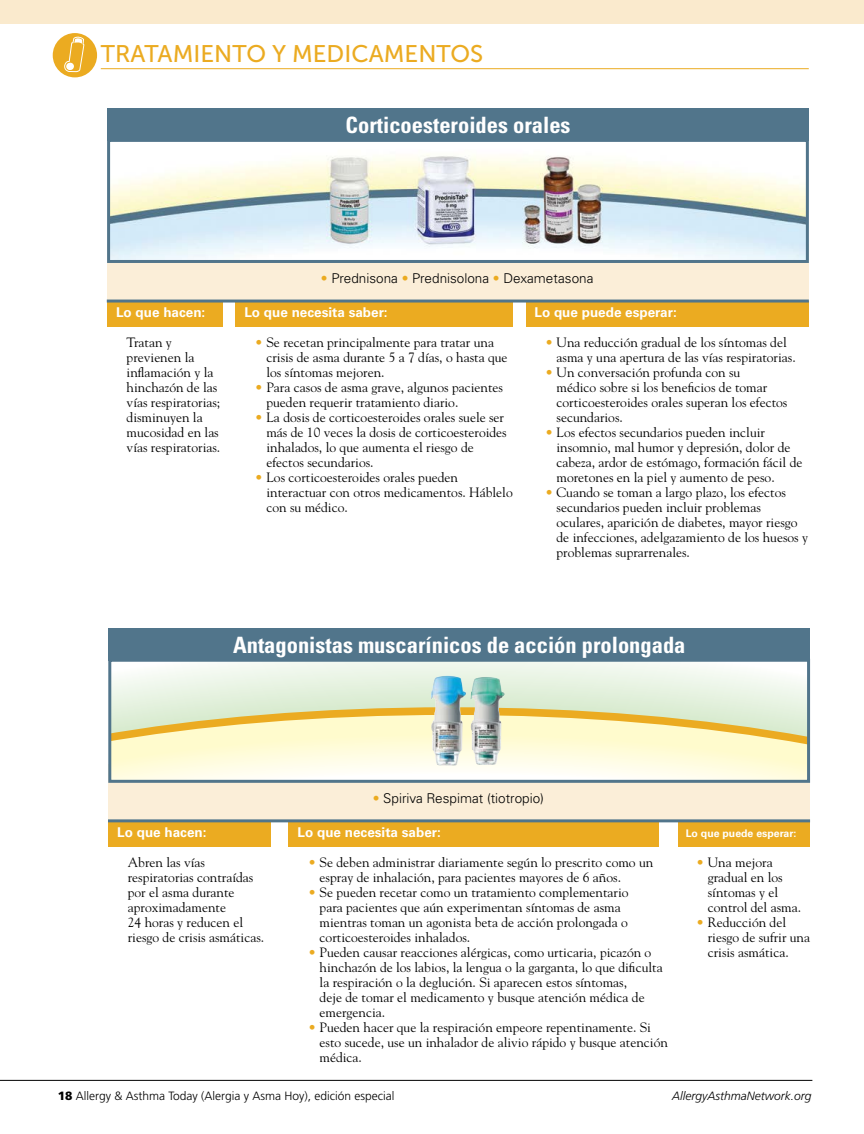
<style>
.page{position:relative;width:864px;height:1134px;background:#fff}
.page>*{position:absolute;margin:0;border:0;box-sizing:border-box;transform-origin:0 0}
.t1{font:24px "Museo Sans 500";color:#ebab21}
.t2{font:700 condensed 22.5px "Univers";color:#fff}
.t3{font:13.5px/15px "Goudy";color:#000}
.t4{font:700 13.5px "Univers";color:#fff}
.t5{font:300 13.5px "Univers";color:#000}
.t6{font:300 12px "Frutiger";color:#000}
.t7{font:italic 300 12px "Frutiger";color:#000}
.t8{font:700 10.5px "Univers";color:#fff}
.s1{color:#ebab21}
.s2{font-weight:900}
</style>
<div class="page">
<div style="left:0;top:0;width:864px;height:24px;background:#faeacd"></div>
<hr style="left:0;top:1080px;width:812px;height:1px;background:#000">
<hr style="left:101px;top:68px;width:708px;height:1px;background:#ebab21">
<div style="left:53px;top:33px;width:44px;height:44px;background:#ebab21;border-radius:50%"></div>
<svg style="left:63px;top:36px;width:21px;height:36px"></svg>
<div style="left:107px;top:245px;width:702px;height:57px;background:#fbeed8"></div>
<div style="left:108px;top:765px;width:702px;height:57px;background:#fbeed8"></div>
<div style="left:107px;top:301px;width:115px;height:26px;background:#ebab21"></div>
<div style="left:108px;top:821px;width:162px;height:25px;background:#ebab21"></div>
<div style="left:235px;top:301px;width:278px;height:26px;background:#ebab21"></div>
<div style="left:289px;top:821px;width:370px;height:25px;background:#ebab21"></div>
<div style="left:526px;top:301px;width:283px;height:26px;background:#ebab21"></div>
<div style="left:678px;top:821px;width:132px;height:25px;background:#ebab21"></div>
<img style="left:111px;top:154px;width:694px;height:105px">
<div style="left:107px;top:139px;width:702px;height:124px;border:3px solid #51758b"></div>
<svg style="left:112px;top:663px;width:694px;height:116px;background:#edeed1"></svg>
<div style="left:108px;top:659px;width:702px;height:124px;border:3px solid #51758b"></div>
<div style="left:107px;top:108px;width:702px;height:32px;background:#51758b"></div>
<div style="left:109px;top:628px;width:701px;height:32px;background:#51758b"></div>
<hr style="left:107px;top:300px;width:702px;height:3px;background:#51758b">
<hr style="left:108px;top:819px;width:702px;height:3px;background:#51758b">
<h1 class="t1" style="left:101px;top:40px;width:384px">TRATAMIENTO Y MEDICAMENTOS</h1>
<h2 class="t2" style="left:346px;top:111px;width:226px">Corticoesteroides orales</h2>
<p class="t4" style="left:116px;top:305px;width:91px">Lo que hacen:</p>
<p class="t3" style="left:127px;top:335px;width:95px">Tratan y previenen la inflamación y la hinchazón de las vías respiratorias; disminuyen la mucosidad en las vías respiratorias.</p>
<p class="t5" style="left:321px;top:270px;width:274px"><span class="s1">•</span> Prednisona <span class="s1">•</span> Prednisolona <span class="s1">•</span> Dexametasona</p>
<p class="t4" style="left:244px;top:305px;width:145px">Lo que necesita saber:</p>
<p class="t3" style="left:266px;top:335px;width:243px;text-indent:-12px"><span class="s1">•</span> Se recetan principalmente para tratar una crisis de asma durante 5 a 7 días, o hasta que los síntomas mejoren.</p>
<p class="t3" style="left:266px;top:380px;width:238px;text-indent:-12px"><span class="s1">•</span> Para casos de asma grave, algunos pacientes pueden requerir tratamiento diario.</p>
<p class="t3" style="left:266px;top:410px;width:242px;text-indent:-12px"><span class="s1">•</span> La dosis de corticoesteroides orales suele ser más de 10 veces la dosis de corticoesteroides inhalados, lo que aumenta el riesgo de efectos secundarios.</p>
<p class="t3" style="left:266px;top:470px;width:248px;text-indent:-12px"><span class="s1">•</span> Los corticoesteroides orales pueden interactuar con otros medicamentos. Háblelo con su médico.</p>
<p class="t4" style="left:535px;top:305px;width:144px">Lo que puede esperar:</p>
<p class="t3" style="left:557px;top:335px;width:241px;text-indent:-12px"><span class="s1">•</span> Una reducción gradual de los síntomas del asma y una apertura de las vías respiratorias.</p>
<p class="t3" style="left:557px;top:365px;width:232px;text-indent:-12px"><span class="s1">•</span> Un conversación profunda con su<br>médico sobre si los beneficios de tomar corticoesteroides orales superan los efectos secundarios.</p>
<p class="t3" style="left:557px;top:425px;width:247px;text-indent:-12px"><span class="s1">•</span> Los efectos secundarios pueden incluir insomnio, mal humor y depresión, dolor de cabeza, ardor de estómago, formación fácil de moretones en la piel y aumento de peso.</p>
<p class="t3" style="left:557px;top:485px;width:253px;text-indent:-12px"><span class="s1">•</span> Cuando se toman a largo plazo, los efectos secundarios pueden incluir problemas oculares, aparición de diabetes, mayor riesgo de infecciones, adelgazamiento de los huesos y problemas suprarrenales.</p>
<h2 class="t2" style="left:233px;top:631px;width:454px">Antagonistas muscarínicos de acción prolongada</h2>
<p class="t5" style="left:373px;top:790px;width:173px"><span class="s1">•</span> Spiriva Respimat (tiotropio)</p>
<p class="t4" style="left:117px;top:825px;width:91px">Lo que hacen:</p>
<p class="t3" style="left:128px;top:855px;width:138px">Abren las vías respiratorias contraídas por el asma durante aproximadamente<br>24 horas y reducen el riesgo de crisis asmáticas.</p>
<p class="t4" style="left:298px;top:825px;width:145px">Lo que necesita saber:</p>
<p class="t3" style="left:320px;top:855px;width:335px;text-indent:-12px"><span class="s1">•</span> Se deben administrar diariamente según lo prescrito como un espray de inhalación, para pacientes mayores de 6 años.</p>
<p class="t3" style="left:320px;top:885px;width:310px;text-indent:-12px"><span class="s1">•</span> Se pueden recetar como un tratamiento complementario para pacientes que aún experimentan síntomas de asma mientras toman un agonista beta de acción prolongada o corticoesteroides inhalados.</p>
<p class="t3" style="left:320px;top:945px;width:345px;text-indent:-12px"><span class="s1">•</span> Pueden causar reacciones alérgicas, como urticaria, picazón o hinchazón de los labios, la lengua o la garganta, lo que dificulta la respiración o la deglución. Si aparecen estos síntomas,<br>deje de tomar el medicamento y busque atención médica de emergencia.</p>
<p class="t3" style="left:320px;top:1020px;width:350px;text-indent:-12px"><span class="s1">•</span> Pueden hacer que la respiración empeore repentinamente. Si esto sucede, use un inhalador de alivio rápido y busque atención médica.</p>
<p class="t8" style="left:686px;top:827px;width:112px">Lo que puede esperar:</p>
<p class="t3" style="left:708px;top:855px;width:95px;text-indent:-12px"><span class="s1">•</span> Una mejora gradual en los síntomas y el control del asma.</p>
<p class="t3" style="left:708px;top:915px;width:104px;text-indent:-12px"><span class="s1">•</span> Reducción del riesgo de sufrir una crisis asmática.</p>
<p class="t6" style="left:58px;top:1089px;width:338px"><span class="s2">18</span> Allergy &amp; Asthma Today (Alergia y Asma Hoy), edición especial</p>
<p class="t7" style="left:672px;top:1089px;width:141px">AllergyAsthmaNetwork.org</p>
</div>
